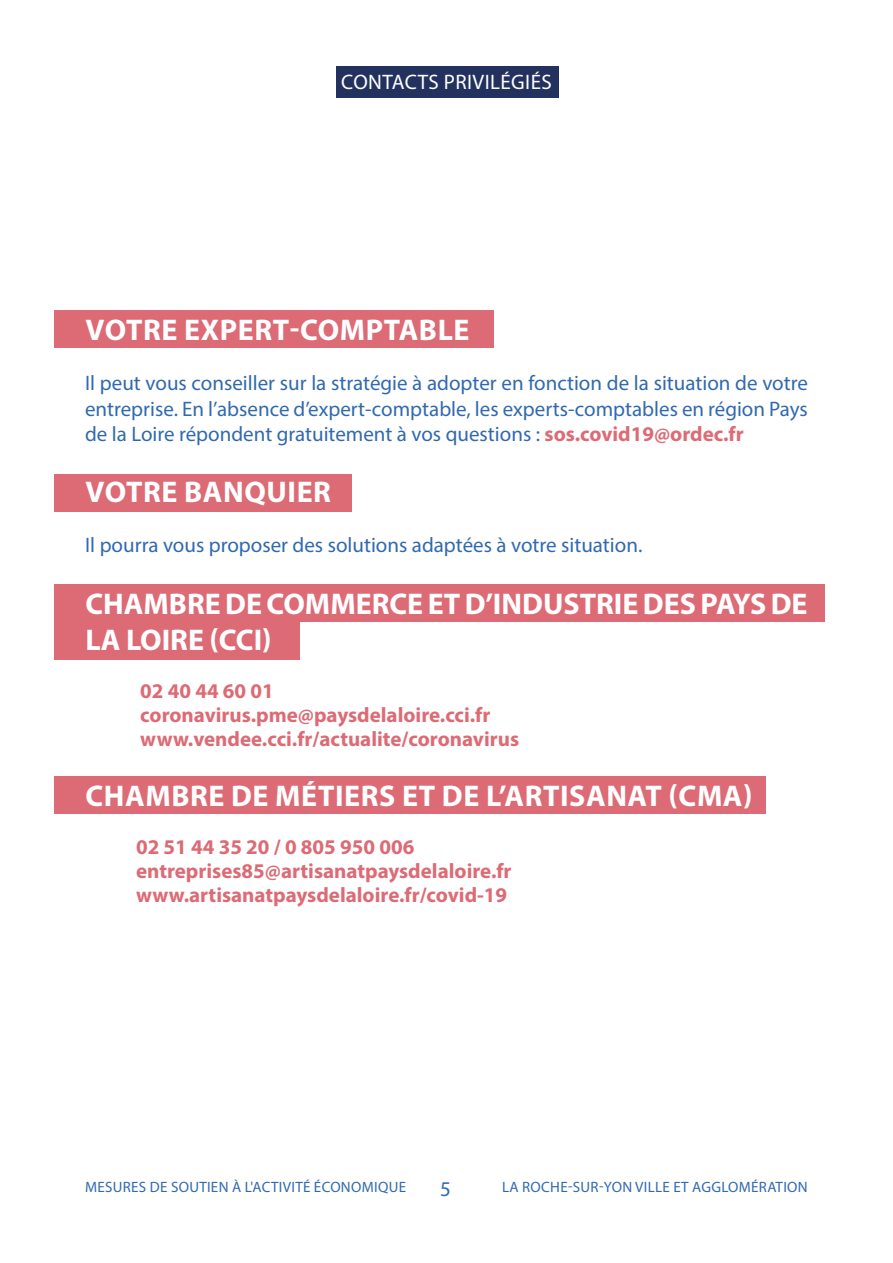
<style>
.page{position:relative;width:893px;height:1263px;background:#fff}
.page>*{position:absolute;margin:0;border:0;box-sizing:border-box;transform-origin:0 0}
.t1{font:700 30px/36px "Myriad Pro";letter-spacing:.015em;color:#fff}
.t2{font:21px/25.2px "Myriad Pro";color:#3169b0;text-align:justify}
.t3{font:700 21px/24px "Myriad Pro";color:#dc6b75}
.t4{font:21px "Myriad Pro";letter-spacing:.02em;color:#fff}
.t5{font:15px "Myriad Pro";letter-spacing:.02em;color:#3169b0}
.s1{font-weight:700;color:#dc6b75}
</style>
<div class="page">
<div style="left:54px;top:310px;width:439px;height:38px;background:#dc6b75"></div>
<div style="left:54px;top:776px;width:711px;height:38px;background:#dc6b75"></div>
<div style="left:54px;top:474px;width:298px;height:38px;background:#dc6b75"></div>
<div style="left:54px;top:584px;width:771px;height:38px;background:#dc6b75"></div>
<div style="left:54px;top:622px;width:246px;height:38px;background:#dc6b75"></div>
<div style="left:336px;top:66px;width:222px;height:32px;background:#23315f"></div>
<p class="t4" style="left:341px;top:69px;width:212px">CONTACTS PRIVILÉGIÉS</p>
<h1 class="t1" style="left:85px;top:311px;width:386px">VOTRE EXPERT-COMPTABLE</h1>
<p class="t2" style="left:85px;top:370px;width:724px">Il peut vous conseiller sur la stratégie à adopter en fonction de la situation de votre entreprise. En l’absence d’expert-comptable, les experts-comptables en région Pays de la Loire répondent gratuitement à vos questions : <span class="s1">sos.covid19@ordec.fr</span></p>
<h1 class="t1" style="left:85px;top:473px;width:247px">VOTRE BANQUIER</h1>
<p class="t2" style="left:85px;top:532px;width:559px">Il pourra vous proposer des solutions adaptées à votre situation.</p>
<h1 class="t1" style="left:85px;top:584px;width:724px">CHAMBRE DE COMMERCE ET D’INDUSTRIE DES PAYS DE<br>LA LOIRE (CCI)</h1>
<p class="t3" style="left:140px;top:678px;width:380px">02 40 44 60 01 coronavirus.pme@paysdelaloire.cci.fr www.vendee.cci.fr/actualite/coronavirus</p>
<h1 class="t1" style="left:85px;top:776px;width:669px">CHAMBRE DE MÉTIERS ET DE L’ARTISANAT (CMA)</h1>
<p class="t3" style="left:136px;top:834px;width:377px">02 51 44 35 20 / 0 805 950 006 entreprises85@artisanatpaysdelaloire.fr www.artisanatpaysdelaloire.fr/covid-19</p>
<p class="t5" style="left:85px;top:1178px;width:322px">MESURES DE SOUTIEN À L'ACTIVITÉ ÉCONOMIQUE</p>
<p class="t2" style="left:440px;top:1176px;width:12px">5</p>
<p class="t5" style="left:502px;top:1178px;width:307px">LA ROCHE-SUR-YON VILLE ET AGGLOMÉRATION</p>
</div>
